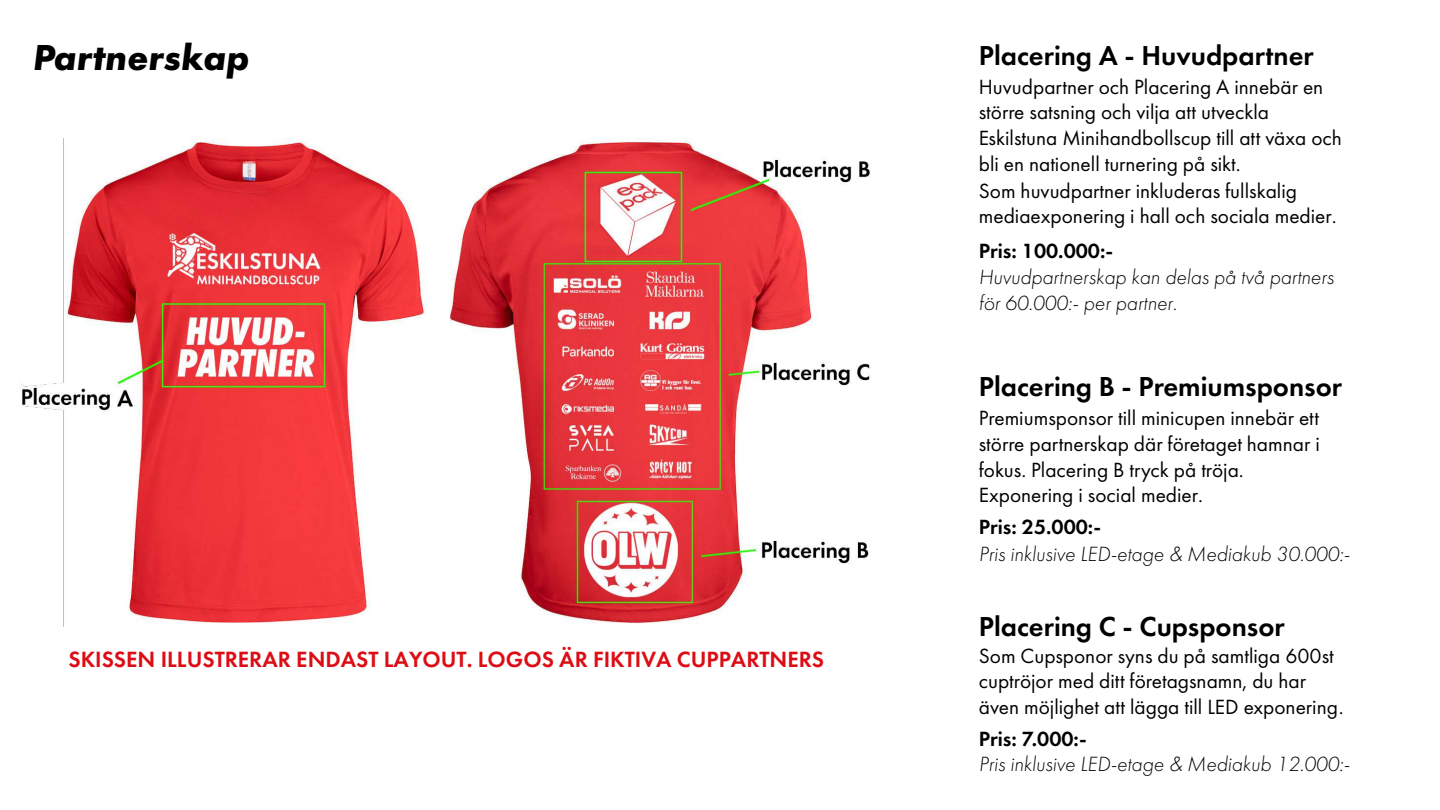
<style>
.page{position:relative;width:1440px;height:810px;background:#fff}
.page>*{position:absolute;margin:0;border:0;box-sizing:border-box;transform-origin:0 0}
.t1{font:italic 700 37.5px "Futura PT";color:#000}
.t2{font:600 28.5px "Futura PT";color:#000}
.t3{font:600 22.88px "Futura PT";color:#dc0d15}
.t4{font:21.38px/25.9px "Futura PT";color:#000}
.t5{font:italic 300 21.38px/25.7px "Futura PT";color:#000}
.t6{font:600 21.38px "Futura PT";color:#000}
</style>
<div class="page">
<img style="left:449px;top:140px;width:421px;height:483px">
<img style="left:20px;top:139px;width:406px;height:487px">
<h1 class="t1" style="left:33px;top:34px;width:218px">Partnerskap</h1>
<p class="t3" style="left:69px;top:645px;width:757px">SKISSEN ILLUSTRERAR ENDAST LAYOUT. LOGOS ÄR FIKTIVA CUPPARTNERS</p>
<h2 class="t2" style="left:979px;top:37px;width:336px">Placering A - Huvudpartner</h2>
<p class="t4" style="left:979px;top:74px;width:365px">Huvudpartner och Placering A innebär en större satsning och vilja att utveckla Eskilstuna Minihandbollscup till att växa och bli en nationell turnering på sikt.<br>Som huvudpartner inkluderas fullskalig mediaexponering i hall och sociala medier.</p>
<p class="t6" style="left:979px;top:238px;width:136px">Pris: 100.000:-</p>
<p class="t5" style="left:979px;top:265px;width:357px">Huvudpartnerskap kan delas på två partners för 60.000:- per partner.</p>
<h2 class="t2" style="left:979px;top:368px;width:365px">Placering B - Premiumsponsor</h2>
<p class="t4" style="left:979px;top:405px;width:342px;line-height:25.7px">Premiumsponsor till minicupen innebär ett större partnerskap där företaget hamnar i fokus. Placering B tryck på tröja.<br>Exponering i social medier.</p>
<p class="t6" style="left:979px;top:514px;width:124px">Pris: 25.000:-</p>
<p class="t5" style="left:979px;top:541px;width:373px">Pris inklusive LED-etage &amp; Mediakub 30.000:-</p>
<h2 class="t2" style="left:979px;top:608px;width:308px">Placering C - Cupsponsor</h2>
<p class="t4" style="left:979px;top:643px;width:366px;line-height:25.7px">Som Cupsponor syns du på samtliga 600st cuptröjor med ditt företagsnamn, du har även möjlighet att lägga till LED exponering.</p>
<p class="t6" style="left:979px;top:725px;width:109px">Pris: 7.000:-</p>
<p class="t5" style="left:979px;top:751px;width:373px">Pris inklusive LED-etage &amp; Mediakub 12.000:-</p>
</div>
